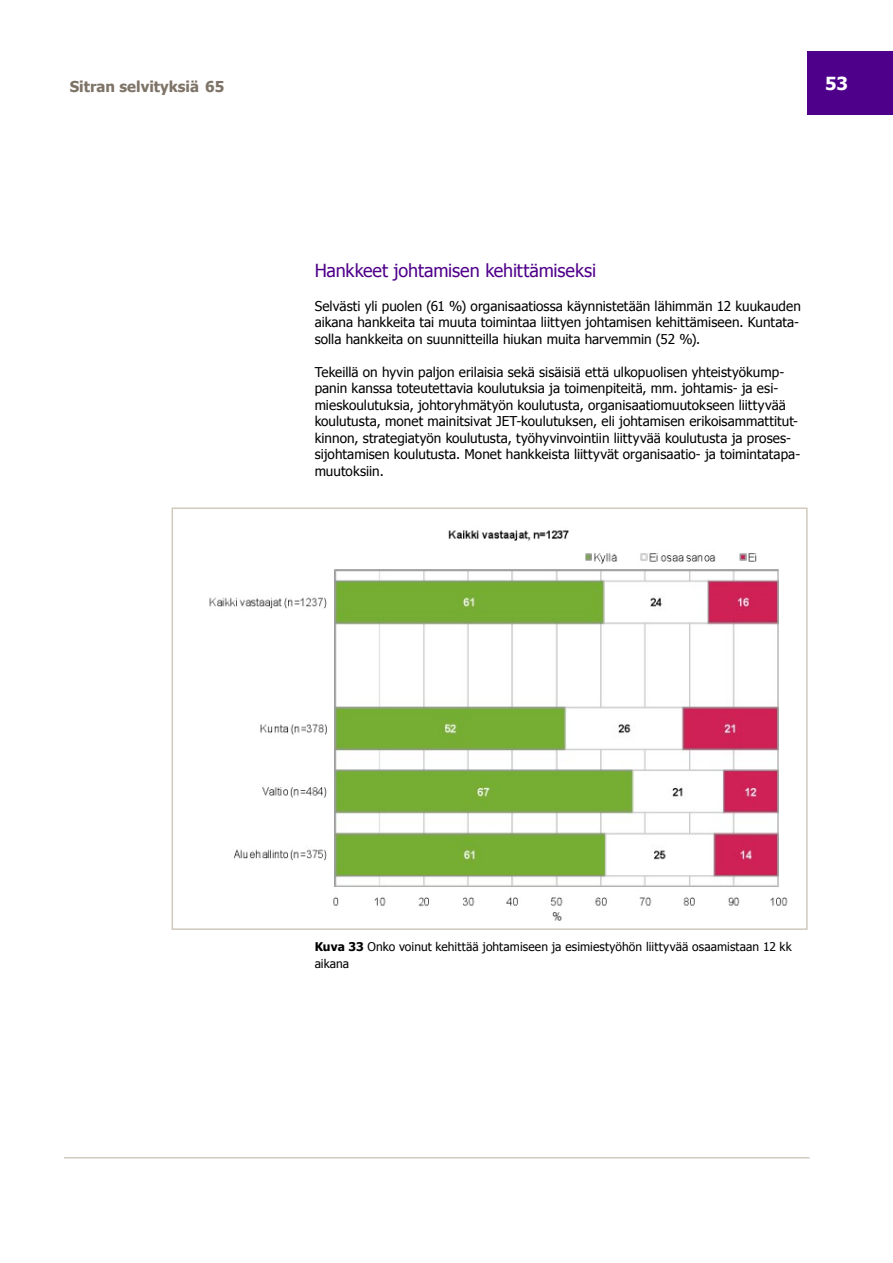
<style>
.page{position:relative;width:893px;height:1263px;background:#fff}
.page>*{position:absolute;margin:0;border:0;box-sizing:border-box;transform-origin:0 0}
.t1{font:18px "Tahoma";letter-spacing:-.005em;color:#4f008a}
.t2{font:700 18px "Tahoma";color:#fff}
.t3{font:700 15px "Tahoma";color:#7d7366}
.t4{font:13.5px/16.5px "Tahoma";letter-spacing:.005em;color:#000}
.t5{font:12px/16.5px "Tahoma";letter-spacing:.005em;color:#000}
.s1{font-weight:700}
</style>
<div class="page">
<img style="left:209px;top:530px;width:579px;height:391px">
<div style="left:172px;top:507px;width:636px;height:423px;border:2px solid #d1c9bd"></div>
<div style="left:808px;top:51px;width:85px;height:64px;background:#4f008a"></div>
<hr style="left:64px;top:1157px;width:746px;height:1px;background:#d1c9bd">
<p class="t3" style="left:70px;top:76px;width:156px">Sitran selvityksiä 65</p>
<h1 class="t2" style="left:825px;top:71px;width:24px">53</h1>
<h1 class="t1" style="left:315px;top:259px;width:283px">Hankkeet johtamisen kehittämiseksi</h1>
<p class="t4" style="left:315px;top:297px;width:488px">Selvästi yli puolen (61 %) organisaatiossa käynnistetään lähimmän 12 kuukauden aikana hankkeita tai muuta toimintaa liittyen johtamisen kehittämiseen. Kuntata&shy;solla hankkeita on suunnitteilla hiukan muita harvemmin (52 %).</p>
<p class="t4" style="left:315px;top:363px;width:487px">Tekeillä on hyvin paljon erilaisia sekä sisäisiä että ulkopuolisen yhteistyökump&shy;panin kanssa toteutettavia koulutuksia ja toimenpiteitä, mm. johtamis- ja esi&shy;mieskoulutuksia, johtoryhmätyön koulutusta, organisaatiomuutokseen liittyvää koulutusta, monet mainitsivat JET-koulutuksen, eli johtamisen erikoisammattitut&shy;kinnon, strategiatyön koulutusta, työhyvinvointiin liittyvää koulutusta ja proses&shy;sijohtamisen koulutusta. Monet hankkeista liittyvät organisaatio- ja toimintatapa&shy;muutoksiin.</p>
<p class="t5" style="left:315px;top:938px;width:479px"><span class="s1">Kuva 33</span> Onko voinut kehittää johtamiseen ja esimiestyöhön liittyvää osaamistaan 12 kk aikana</p>
</div>
